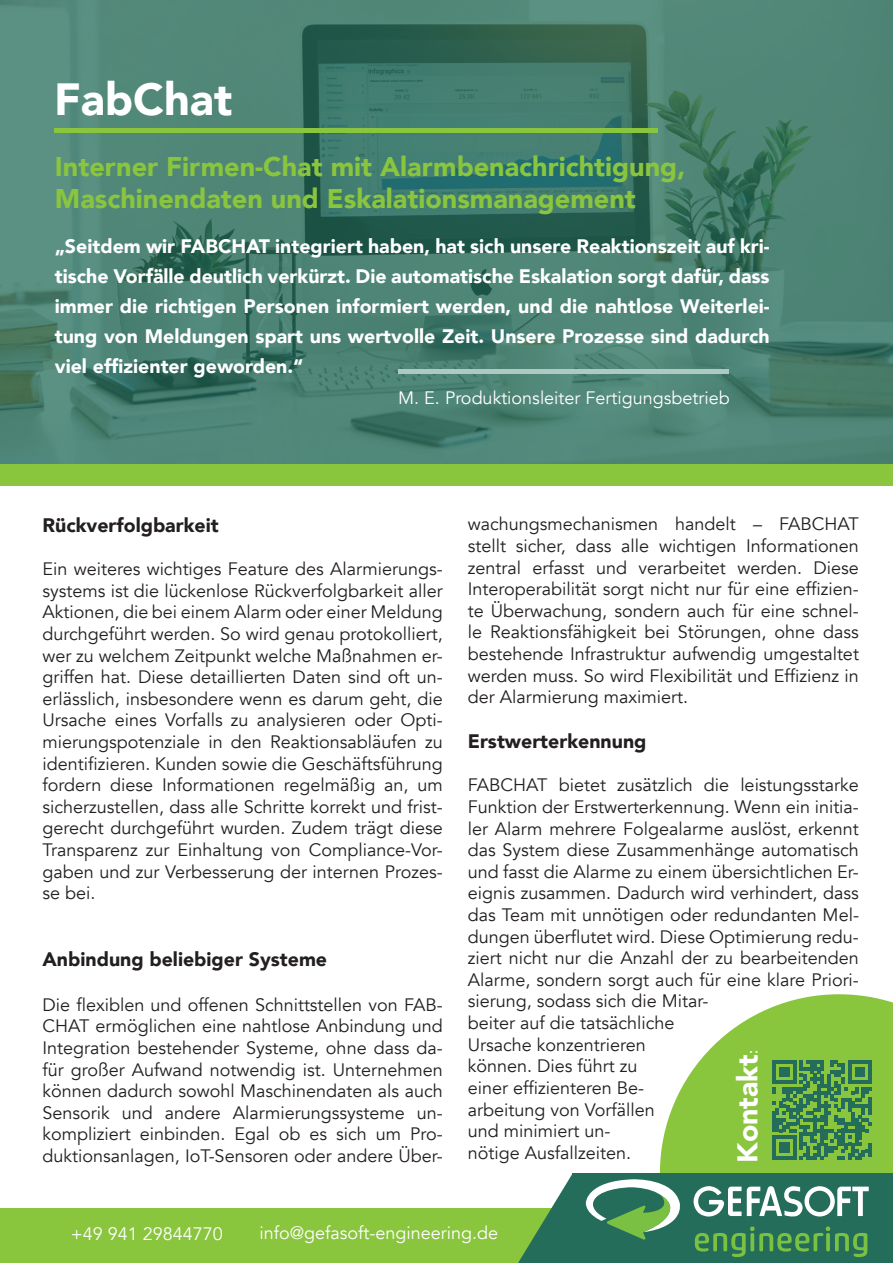
<style>
.page{position:relative;width:893px;height:1263px;background:#fff}
.page>*{position:absolute;margin:0;border:0;box-sizing:border-box;transform-origin:0 0}
.t1{font:900 45px "Avenir";color:#fff}
.t2{font:900 28.5px "Avenir";color:#fff}
.t3{font:900 27px/32.4px "Avenir";color:#8ac53e}
.t4{font:900 19.5px/30px "Avenir";color:#fff;text-align:justify}
.t5{font:900 19.5px "Avenir";color:#231f20}
.t6{font:18px/21.6px "Avenir";color:#231f20;text-align:justify}
.t7{font:18px "Avenir";color:#fff}
.s1{font-family:"Minion Pro";font-weight:400;font-size:18px}
</style>
<div class="page">
<svg style="left:660px;top:994px;width:233px;height:179px;fill:#8ac53e"></svg>
<svg style="left:0;top:0;width:893px;height:463px;background:#487f70"></svg>
<div style="left:0;top:463px;width:893px;height:22px;background:#8ac53e"></div>
<div style="left:0;top:1209px;width:893px;height:54px;background:#8ac53e"></div>
<div style="left:573px;top:1173px;width:320px;height:90px;background:#246d5a"></div>
<svg style="left:695px;top:1226px;width:172px;height:31px"></svg>
<svg style="left:693px;top:1186px;width:48px;height:31px"></svg>
<svg style="left:747px;top:1186px;width:122px;height:31px"></svg>
<svg style="left:518px;top:1173px;width:162px;height:90px"></svg>
<svg style="left:772px;top:1060px;width:100px;height:100px;background:#4d904e"></svg>
<div style="left:54px;top:128px;width:603px;height:5px;background:#8ac53e"></div>
<hr style="left:398px;top:369px;width:331px;height:4px;background:#aec9c2">
<h1 class="t1" style="left:54px;top:61px;width:180px">FabChat</h1>
<h3 class="t3" style="left:55px;top:150px;width:632px">Interner Firmen-Chat mit Alarmbenachrichtigung,<br>Maschinendaten und Eskalationsmanagement</h3>
<p class="t4" style="left:55px;top:231px;width:716px">„Seitdem wir FABCHAT integriert haben, hat sich unsere Reaktionszeit auf kri&shy;tische Vorfälle deutlich verkürzt. Die automatische Eskalation sorgt dafür, dass immer die richtigen Personen informiert werden, und die nahtlose Weiterlei&shy;tung von Meldungen spart uns wertvolle Zeit. Unsere Prozesse sind dadurch viel effizienter geworden.“</p>
<p class="t7" style="left:398px;top:387px;width:333px">M. E. Produktionsleiter Fertigungsbetrieb</p>
<p class="t5" style="left:43px;top:508px;width:178px">Rückverfolgbarkeit</p>
<p class="t6" style="left:43px;top:558px;width:402px">Ein weiteres wichtiges Feature des Alarmierungs&shy;systems ist die lückenlose Rückverfolgbarkeit aller Aktionen, die bei einem Alarm oder einer Meldung durchgeführt werden. So wird genau protokolliert, wer zu welchem Zeitpunkt welche Maßnahmen er&shy;griffen hat. Diese detaillierten Daten sind oft un&shy;erlässlich, insbesondere wenn es darum geht, die Ursache eines Vorfalls zu analysieren oder Opti&shy;mierungspotenziale in den Reaktionsabläufen zu identifizieren. Kunden sowie die Geschäftsführung fordern diese Informationen regelmäßig an, um sicherzustellen, dass alle Schritte korrekt und frist&shy;gerecht durchgeführt wurden. Zudem trägt diese Transparenz zur Einhaltung von Compliance-Vor&shy;gaben und zur Verbesserung der internen Prozes&shy;se bei.</p>
<p class="t5" style="left:43px;top:942px;width:286px">Anbindung beliebiger Systeme</p>
<p class="t6" style="left:43px;top:994px;width:402px">Die flexiblen und offenen Schnittstellen von FAB-CHAT ermöglichen eine nahtlose Anbindung und Integration bestehender Systeme, ohne dass da&shy;für großer Aufwand notwendig ist. Unternehmen können dadurch sowohl Maschinendaten als auch Sensorik und andere Alarmierungssysteme un&shy;kompliziert einbinden. Egal ob es sich um Pro&shy;duktionsanlagen, IoT-Sensoren oder andere Über-</p>
<p class="t6" style="left:468px;top:514px;width:393px">wachungsmechanismen handelt – FABCHAT stellt sicher, dass alle wichtigen Informationen zentral erfasst und verarbeitet werden. Diese Interoperabilität sorgt nicht nur für eine effizien&shy;te Überwachung, sondern auch für eine schnel&shy;le Reaktionsfähigkeit bei Störungen, ohne dass bestehende Infrastruktur aufwendig umgestaltet werden muss. So wird Flexibilität und Effizienz in der Alarmierung maximiert.</p>
<p class="t5" style="left:468px;top:725px;width:180px">Erstwerterkennung</p>
<p class="t6" style="left:468px;top:775px;width:393px;text-align:left">FABCHAT bietet zusätzlich die leistungsstarke Funktion der Erstwerterkennung. Wenn ein initia&shy;ler Alarm mehrere Folgealarme auslöst, erkennt das System diese Zusammenhänge automatisch und fasst die Alarme zu einem übersichtlichen Er&shy;eignis zusammen. Dadurch wird verhindert, dass das Team mit unnötigen oder redundanten Mel&shy;dungen überflutet wird. Diese Optimierung redu&shy;ziert nicht nur die Anzahl der zu bearbeitenden Alarme, sondern sorgt auch für eine klare Priori&shy;sierung, sodass sich die Mitar-<br>beiter auf die tatsächliche<br>Ursache konzentrieren<br>können. Dies führt zu<br>einer effizienteren Be-<br>arbeitung von Vorfällen<br>und minimiert un-<br>nötige Ausfallzeiten.</p>
<h2 class="t2" style="left:723px;top:1163px;width:114px;rotate:-90deg">Kontakt<span class="s1">:</span></h2>
<p class="t7" style="left:71px;top:1223px;width:154px">+49 941 29844770</p>
<p class="t7" style="left:259px;top:1222px;width:240px">info@gefasoft-engineering.de</p>
</div>
